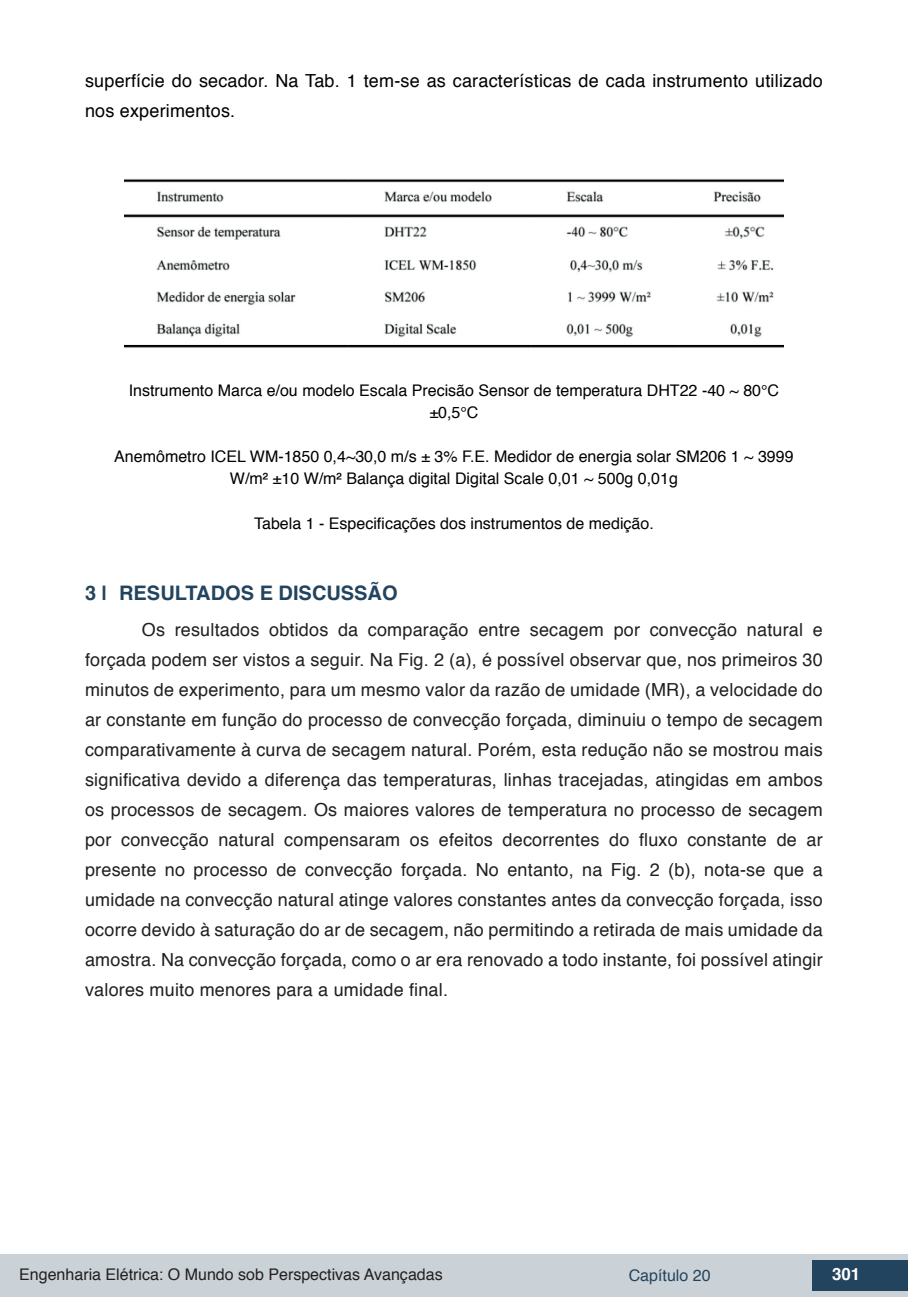
<style>
.page{position:relative;width:908px;height:1304px;background:#fff}
.page>*{position:absolute;margin:0;border:0;box-sizing:border-box;transform-origin:0 0}
.t1{font:700 20px "Helvetica";color:#23445f}
.t2{font:18px/30px "Helvetica";letter-spacing:.01em;color:#231f20;text-align:justify}
.t3{font:18px/30px "Helvetica";letter-spacing:.01em;color:#000001}
.t4{font:700 16.8px "Helvetica";color:#fff}
.t5{font:16px/22px "Helvetica";color:#000;text-align:center}
.t6{font:16px "Helvetica";color:#231f20}
.t7{font:16px "Helvetica";color:#23445f}
</style>
<div class="page">
<div style="left:0;top:1254px;width:906px;height:43px;background:#cad2d7"></div>
<div style="left:812px;top:1261px;width:95px;height:30px;background:#23445f"></div>
<img style="left:124px;top:178px;width:659px;height:170px">
<p class="t3" style="left:85px;top:66px;width:738px">superfície do secador. Na Tab. 1 tem-se as características de cada instrumento utilizado nos experimentos.</p>
<p class="t5" style="left:129px;top:380px;width:651px">Instrumento Marca e/ou modelo Escala Precisão Sensor de temperatura DHT22 -40 ~ 80°C ±0,5°C</p>
<p class="t5" style="left:114px;top:446px;width:680px">Anemômetro ICEL WM-1850 0,4~30,0 m/s ± 3% F.E. Medidor de energia solar SM206 1 ~ 3999<br>W/m² ±10 W/m² Balança digital Digital Scale 0,01 ~ 500g 0,01g</p>
<p class="t5" style="left:254px;top:513px;width:401px">Tabela 1 - Especificações dos instrumentos de medição.</p>
<p class="t1" style="left:85px;top:577px;width:314px">3 | RESULTADOS E DISCUSSÃO</p>
<p class="t2" style="left:85px;top:615px;width:738px;text-indent:57px">Os resultados obtidos da comparação entre secagem por convecção natural e forçada podem ser vistos a seguir. Na Fig. 2 (a), é possível observar que, nos primeiros 30 minutos de experimento, para um mesmo valor da razão de umidade (MR), a velocidade do ar constante em função do processo de convecção forçada, diminuiu o tempo de secagem comparativamente à curva de secagem natural. Porém, esta redução não se mostrou mais significativa devido a diferença das temperaturas, linhas tracejadas, atingidas em ambos os processos de secagem. Os maiores valores de temperatura no processo de secagem por convecção natural compensaram os efeitos decorrentes do fluxo constante de ar presente no processo de convecção forçada. No entanto, na Fig. 2 (b), nota-se que a umidade na convecção natural atinge valores constantes antes da convecção forçada, isso ocorre devido à saturação do ar de secagem, não permitindo a retirada de mais umidade da amostra. Na convecção forçada, como o ar era renovado a todo instante, foi possível atingir valores muito menores para a umidade final.</p>
<p class="t6" style="left:19px;top:1262px;width:425px">Engenharia Elétrica: O Mundo sob Perspectivas Avançadas</p>
<p class="t7" style="left:628px;top:1263px;width:83px">Capítulo 20</p>
<p class="t4" style="left:831px;top:1261px;width:30px">301</p>
</div>
